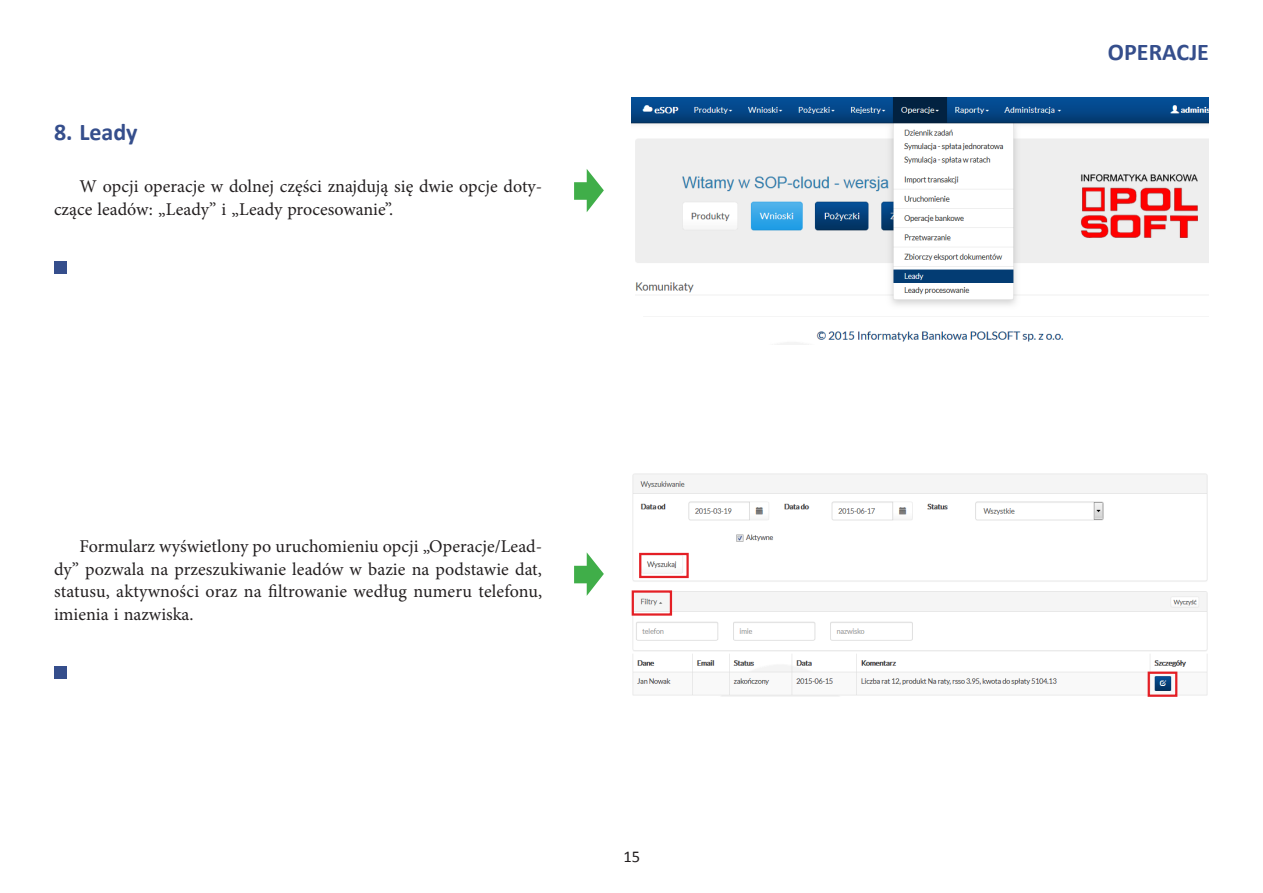
<style>
.page{position:relative;width:1263px;height:893px;background:#fff}
.page>*{position:absolute;margin:0;border:0;box-sizing:border-box;transform-origin:0 0}
.podtytuł{font:700 24px "Calibri";color:#354e8c}
.t1{font:18px/22.5px "Minion Pro";color:#231f20}
.t2{font:16.5px "Calibri";color:#231f20}
</style>
<div class="page">
<img style="left:632px;top:473px;width:576px;height:224px">
<svg style="left:574px;top:169px;width:30px;height:43px"></svg>
<div style="left:54px;top:261px;width:13px;height:13px;background:#354e8c"></div>
<svg style="left:574px;top:552px;width:30px;height:44px"></svg>
<div style="left:54px;top:666px;width:13px;height:13px;background:#354e8c"></div>
<img style="left:631px;top:98px;width:578px;height:246px">
<div style="left:632px;top:590px;width:40px;height:26px;border:2px solid #e41f25"></div>
<div style="left:639px;top:553px;width:50px;height:25px;border:2px solid #e41f25"></div>
<div style="left:1148px;top:672px;width:29px;height:25px;border:2px solid #e41f25"></div>
<p class="podtytuł" style="left:54px;top:117px;width:85px">8. Leady</p>
<p class="t1" style="left:54px;top:175px;width:490px;text-indent:26px">W opcji operacje w dolnej części znajdują się dwie opcje doty&shy;czące leadów: „Leady” i „Leady procesowanie”.</p>
<p class="t1" style="left:54px;top:535px;width:490px;text-align:justify;text-indent:26px">Formularz wyświetlony po uruchomieniu opcji „Operacje/Lead&shy;dy” pozwala na przeszukiwanie leadów w bazie na podstawie dat, statusu, aktywności oraz na filtrowanie według numeru telefonu, imienia i nazwiska.</p>
<p class="t2" style="left:623px;top:846px;width:18px">15</p>
<h1 class="podtytuł" style="left:1108px;top:37px;width:103px">OPERACJE</h1>
</div>
